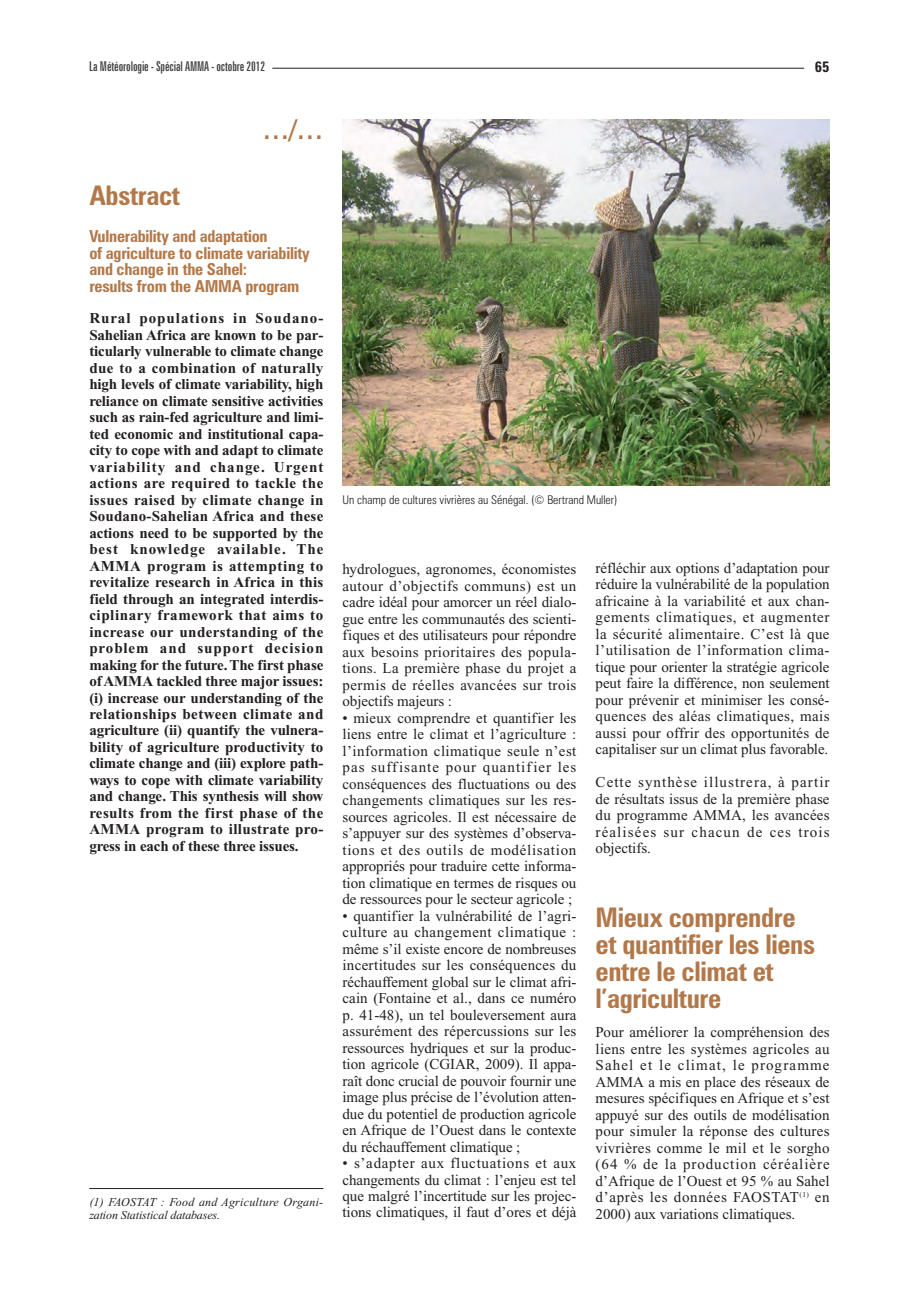
<style>
.page{position:relative;width:919px;height:1289px;background:#fff}
.page>*{position:absolute;margin:0;border:0;box-sizing:border-box;transform-origin:0 0}
.t1{font:700 condensed 27px/27px "Zurich BT";letter-spacing:-.015em;color:#b2784a}
.t2{font:700 condensed 16.5px/16.5px "Zurich BT";letter-spacing:-.015em;color:#b2784a}
.t3{font:15px/16.5px "Times New Roman";letter-spacing:-.005em;color:#231f20;text-align:justify}
.t4{font:700 15px/16.5px "Times New Roman";letter-spacing:-.01em;color:#231f20;text-align:justify}
.t5{font:700 condensed 15px "Zurich BT";color:#231f20}
.t6{font:extra-condensed 13.5px "Zurich BT";letter-spacing:-.005em;color:#3e3e3f}
.t7{font:italic 12px/13.5px "Times New Roman";letter-spacing:-.01em;color:#231f20}
.t8{font:300 condensed 12px "Zurich BT";color:#231f20}
</style>
<div class="page">
<hr style="left:272px;top:68px;width:532px;height:1px;background:#231f20">
<img style="left:342px;top:120px;width:487px;height:365px">
<hr style="left:89px;top:1188px;width:234px;height:1px;background:#231f20">
<p class="t6" style="left:89px;top:62px;width:177px">La Météorologie - Spécial AMMA - octobre 2012</p>
<p class="t5" style="left:814px;top:62px;width:16px">65</p>
<h1 class="t1" style="left:262px;top:119px;width:62px">…/…</h1>
<h1 class="t1" style="left:89px;top:184px;width:92px">Abstract</h1>
<p class="t2" style="left:89px;top:230px;width:222px">Vulnerability and adaptation<br>of agriculture to climate variability and change in the Sahel:<br>results from the AMMA program</p>
<p class="t4" style="left:89px;top:311px;width:235px">Rural populations in Soudano-Sahelian Africa are known to be par&shy;ticularly vulnerable to climate change due to a combination of naturally high levels of climate variability, high reliance on climate sensitive activities such as rain-fed agriculture and limi&shy;ted economic and institutional capa&shy;city to cope with and adapt to climate variability and change. Urgent actions are required to tackle the issues raised by climate change in Soudano-Sahelian Africa and these actions need to be supported by the best knowledge available. The AMMA program is attempting to revitalize research in Africa in this field through an integrated interdis&shy;ciplinary framework that aims to increase our understanding of the problem and support decision making for the future.The first phase ofAMMA tackled three major issues: (i) increase our understanding of the relationships between climate and agriculture (ii) quantify the vulnera&shy;bility of agriculture productivity to climate change and (iii) explore path&shy;ways to cope with climate variability and change. This synthesis will show results from the first phase of the AMMA program to illustrate pro&shy;gress in each of these three issues.</p>
<p class="t7" style="left:89px;top:1196px;width:235px">(1) FAOSTAT : Food and Agriculture Organi&shy;zation Statistical databases.</p>
<p class="t8" style="left:342px;top:495px;width:276px">Un champ de cultures vivrières au Sénégal. (© Bertrand Muller)</p>
<p class="t3" style="left:342px;top:562px;width:235px">hydrologues, agronomes, économistes autour d’objectifs communs) est un cadre idéal pour amorcer un réel dialo&shy;gue entre les communautés des scienti&shy;fiques et des utilisateurs pour répondre aux besoins prioritaires des popula&shy;tions. La première phase du projet a permis de réelles avancées sur trois objectifs majeurs :</p>
<p class="t3" style="left:342px;top:710px;width:235px">• mieux comprendre et quantifier les liens entre le climat et l’agriculture : l’information climatique seule n’est pas suffisante pour quantifier les conséquences des fluctuations ou des changements climatiques sur les res&shy;sources agricoles. Il est nécessaire de s’appuyer sur des systèmes d’observa&shy;tions et des outils de modélisation appropriés pour traduire cette informa&shy;tion climatique en termes de risques ou de ressources pour le secteur agricole ;</p>
<p class="t3" style="left:342px;top:908px;width:235px">• quantifier la vulnérabilité de l’agri&shy;culture au changement climatique : même s’il existe encore de nombreuses incertitudes sur les conséquences du réchauffement global sur le climat afri&shy;cain (Fontaine et al., dans ce numéro p. 41-48), un tel bouleversement aura assurément des répercussions sur les ressources hydriques et sur la produc&shy;tion agricole (CGIAR, 2009). Il appa&shy;raît donc crucial de pouvoir fournir une image plus précise de l’évolution atten&shy;due du potentiel de production agricole en Afrique de l’Ouest dans le contexte du réchauffement climatique ;</p>
<p class="t3" style="left:342px;top:1156px;width:235px">• s’adapter aux fluctuations et aux changements du climat : l’enjeu est tel que malgré l’incertitude sur les projec&shy;tions climatiques, il faut d’ores et déjà</p>
<p class="t3" style="left:595px;top:561px;width:235px">réfléchir aux options d’adaptation pour réduire la vulnérabilité de la population africaine à la variabilité et aux chan&shy;gements climatiques, et augmenter la sécurité alimentaire. C’est là que l’utilisation de l’information clima&shy;tique pour orienter la stratégie agricole peut faire la différence, non seulement pour prévenir et minimiser les consé&shy;quences des aléas climatiques, mais aussi pour offrir des opportunités de capitaliser sur un climat plus favorable.</p>
<p class="t3" style="left:595px;top:775px;width:235px">Cette synthèse illustrera, à partir de résultats issus de la première phase du programme AMMA, les avancées réalisées sur chacun de ces trois objectifs.</p>
<h1 class="t1" style="left:595px;top:906px;width:221px">Mieux comprendre et quantifier les liens entre le climat et l’agriculture</h1>
<p class="t3" style="left:595px;top:1025px;width:235px">Pour améliorer la compréhension des liens entre les systèmes agricoles au Sahel et le climat, le programme AMMA a mis en place des réseaux de mesures spécifiques en Afrique et s’est appuyé sur des outils de modélisation pour simuler la réponse des cultures vivrières comme le mil et le sorgho (64 % de la production céréalière d’Afrique de l’Ouest et 95 % au Sahel d’après les données FAOSTAT<sup>(1)</sup> en 2000) aux variations climatiques.</p>
</div>
